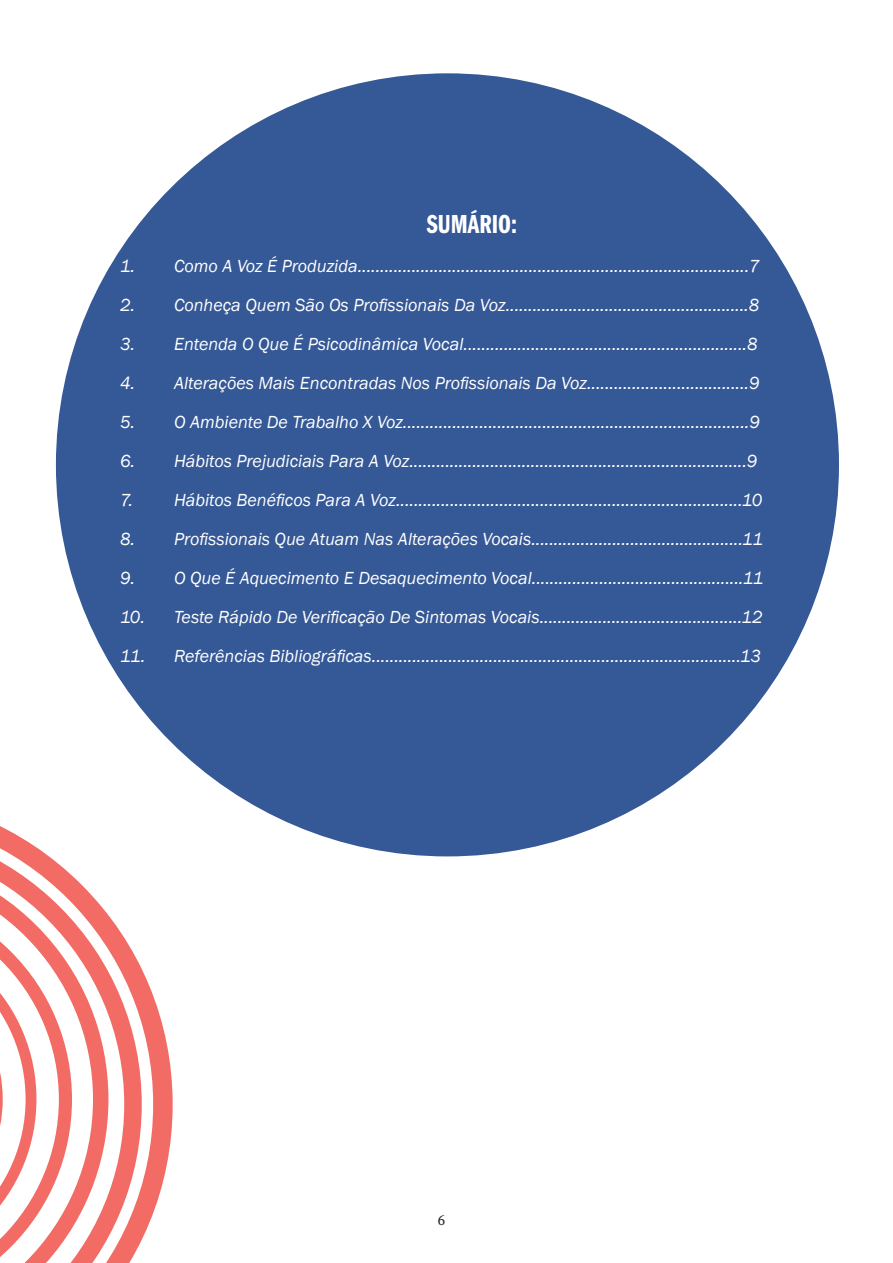
<style>
.page{position:relative;width:893px;height:1263px;background:#fff}
.page>*{position:absolute;margin:0;border:0;box-sizing:border-box;transform-origin:0 0}
.t1{font:27px "Franklin Gothic LT Pro Dm Cm";color:#fff}
.t2{font:italic 18px "Franklin Gothic";color:#fff}
.t3{font:15px "Source Serif Pro";color:#231f20}
</style>
<div class="page">
<div style="left:56px;top:73px;width:783px;height:783px;background:#355896;border-radius:50%"></div>
<svg style="left:142px;top:970px;width:31px;height:269px;fill:#f2716b"></svg>
<svg style="left:0;top:826px;width:142px;height:437px"></svg>
<svg style="left:0;top:853px;width:108px;height:410px"></svg>
<h1 class="t1" style="left:427px;top:209px;width:92px">SUMÁRIO:</h1>
<p class="t2" style="left:120px;top:255px;width:641px">1. Como A Voz É Produzida.......................................................................................7</p>
<p class="t2" style="left:120px;top:294px;width:641px">2. Conheça Quem São Os Profissionais Da Voz......................................................8</p>
<p class="t2" style="left:120px;top:333px;width:639px">3. Entenda O Que É Psicodinâmica Vocal...............................................................8</p>
<p class="t2" style="left:120px;top:372px;width:641px">4. Alterações Mais Encontradas Nos Profissionais Da Voz....................................9</p>
<p class="t2" style="left:120px;top:411px;width:641px">5. O Ambiente De Trabalho X Voz.............................................................................9</p>
<p class="t2" style="left:120px;top:450px;width:639px">6. Hábitos Prejudiciais Para A Voz...........................................................................9</p>
<p class="t2" style="left:120px;top:489px;width:644px">7. Hábitos Benéficos Para A Voz.............................................................................10</p>
<p class="t2" style="left:120px;top:528px;width:644px">8. Profissionais Que Atuam Nas Alterações Vocais...............................................11</p>
<p class="t2" style="left:120px;top:567px;width:645px">9. O Que É Aquecimento E Desaquecimento Vocal...............................................11</p>
<p class="t2" style="left:120px;top:606px;width:644px">10. Teste Rápido De Verificação De Sintomas Vocais.............................................12</p>
<p class="t2" style="left:120px;top:645px;width:642px">11. Referências Bibliográficas..................................................................................13</p>
<p class="t3" style="left:438px;top:1209px;width:9px">6</p>
</div>
